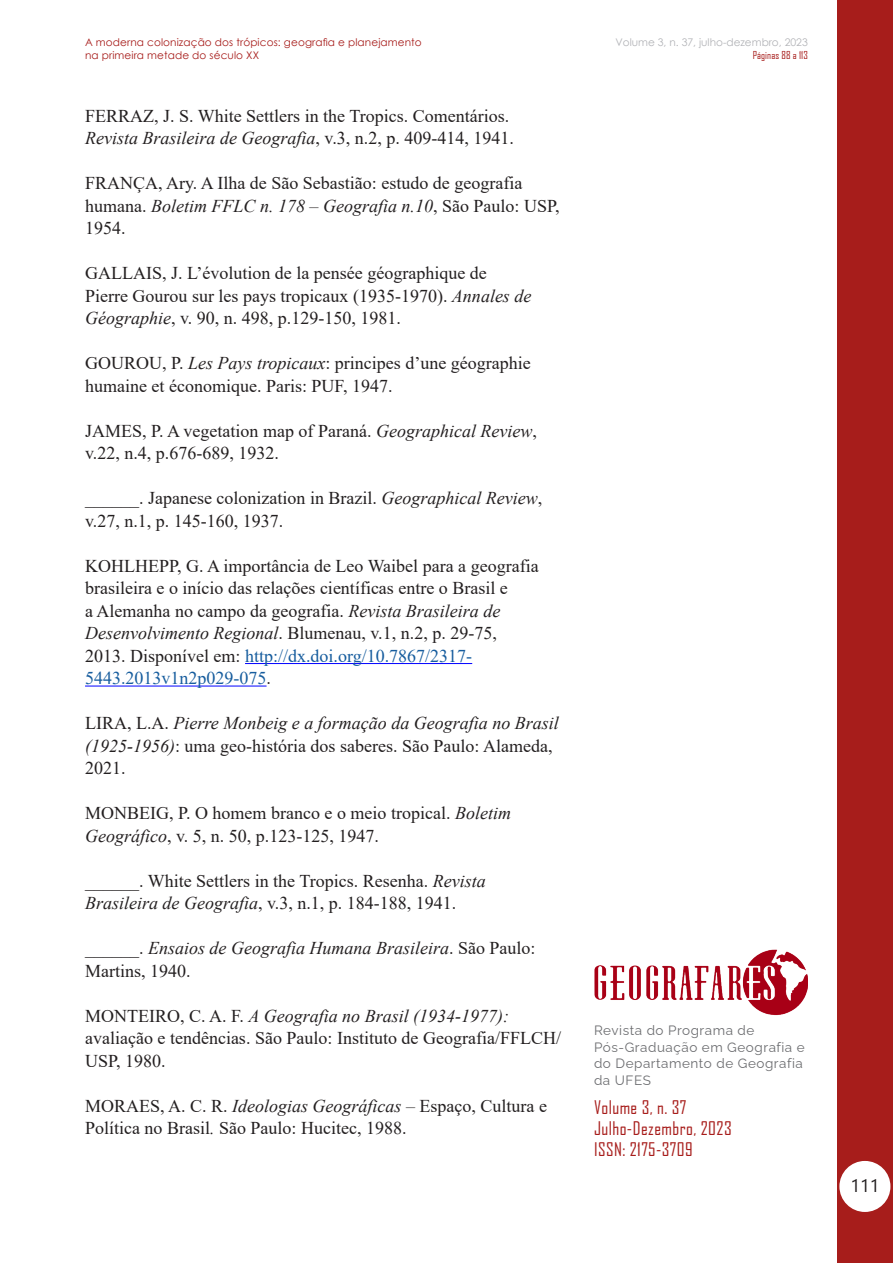
<style>
.page{position:relative;width:893px;height:1263px;background:#fff}
.page>*{position:absolute;margin:0;border:0;box-sizing:border-box;transform-origin:0 0}
.Geo_Referências{font:18px/22.5px "Times New Roman";color:#231f20}
.Geo_Referências-2{font:italic 18px/22.5px "Times New Roman";color:#231f20}
.t1{font:18px/21px "Agency FB";letter-spacing:.025em;color:#a71d1b}
.t2{font:18px "Segoe UI";color:#231f20}
.t3{font:13.5px/16.5px "Raleway";letter-spacing:.04em;color:#6c6d70}
.t4{font:10.5px/12.6px "Century Gothic";letter-spacing:.01em;color:#a71d1b}
.t5{font:10.5px "Century Gothic";color:#b2b3b7}
.t6{font:10.5px "Agency FB";letter-spacing:.01em;color:#a71d1b}
.s1{font-style:italic}
.s2{color:#175d9e}
.s3{font-style:normal}
</style>
<div class="page">
<div style="left:837px;top:0;width:56px;height:1263px;background:#a71d1b"></div>
<div style="left:839px;top:1161px;width:51px;height:51px;background:#fff;border-radius:50%"></div>
<img style="left:594px;top:949px;width:213px;height:67px">
<hr style="left:245px;top:663px;width:227px;height:1px;background:#00f">
<hr style="left:85px;top:686px;width:182px;height:1px;background:#00f">
<p class="t4" style="left:85px;top:36px;width:338px">A moderna colonização dos trópicos: geografia e planejamento na primeira metade do século XX</p>
<p class="Geo_Referências" style="left:85px;top:104px;width:430px">FERRAZ, J. S. White Settlers in the Tropics. Comentários.<br><span class="s1">Revista Brasileira de Geografia</span>, v.3, n.2, p. 409-414, 1941.</p>
<p class="Geo_Referências" style="left:85px;top:171px;width:476px">FRANÇA, Ary. A Ilha de São Sebastião: estudo de geografia humana. <span class="s1">Boletim FFLC n. 178 – Geografia n.10</span>, São Paulo: USP,<br>1954.</p>
<p class="Geo_Referências" style="left:85px;top:261px;width:448px">GALLAIS, J. L’évolution de la pensée géographique de<br>Pierre Gourou sur les pays tropicaux (1935-1970). <span class="s1">Annales de<br>Géographie</span>, v. 90, n. 498, p.129-150, 1981.</p>
<p class="Geo_Referências" style="left:85px;top:351px;width:447px">GOUROU, P. <span class="s1">Les Pays tropicaux</span>: principes d’une géographie humaine et économique. Paris: PUF, 1947.</p>
<p class="Geo_Referências" style="left:85px;top:419px;width:453px">JAMES, P. A vegetation map of Paraná. <span class="s1">Geographical Review</span>, v.22, n.4, p.676-689, 1932.</p>
<p class="Geo_Referências" style="left:85px;top:486px;width:459px">______. Japanese colonization in Brazil. <span class="s1">Geographical Review</span>, v.27, n.1, p. 145-160, 1937.</p>
<p class="Geo_Referências" style="left:85px;top:554px;width:455px">KOHLHEPP, G. A importância de Leo Waibel para a geografia brasileira e o início das relações científicas entre o Brasil e<br>a Alemanha no campo da geografia. <span class="s1">Revista Brasileira de Desenvolvimento Regional</span>. Blumenau, v.1, n.2, p. 29-75, 2013. Disponível em: <span class="s2">http://dx.doi.org/10.7867/2317- 5443.2013v1n2p029-075</span>.</p>
<p class="Geo_Referências" style="left:85px;top:711px;width:475px">LIRA, L.A. <span class="s1">Pierre Monbeig e a formação da Geografia no Brasil (1925-1956)</span>: uma geo-história dos saberes. São Paulo: Alameda,<br>2021.</p>
<p class="Geo_Referências" style="left:85px;top:801px;width:427px">MONBEIG, P. O homem branco e o meio tropical. <span class="s1">Boletim<br>Geográfico</span>, v. 5, n. 50, p.123-125, 1947.</p>
<p class="Geo_Referências" style="left:85px;top:869px;width:402px">______. White Settlers in the Tropics. Resenha. <span class="s1">Revista<br>Brasileira de Geografia</span>, v.3, n.1, p. 184-188, 1941.</p>
<p class="Geo_Referências-2" style="left:85px;top:936px;width:452px"><span class="s3">______.</span> Ensaios de Geografia Humana Brasileira<span class="s3">. São Paulo:<br>Martins, 1940.</span></p>
<p class="Geo_Referências" style="left:85px;top:1004px;width:477px">MONTEIRO, C. A. F. <span class="s1">A Geografia no Brasil (1934-1977): </span>avaliação e tendências. São Paulo: Instituto de Geografia/FFLCH/<br>USP, 1980.</p>
<p class="Geo_Referências" style="left:85px;top:1094px;width:463px">MORAES, A. C. R. <span class="s1">Ideologias Geográficas –</span> Espaço, Cultura e<br>Política no Brasil<span class="s1">.</span> São Paulo: Hucitec, 1988.</p>
<p class="t5" style="left:615px;top:35px;width:194px">Volume 3, n. 37, julho-dezembro, 2023</p>
<p class="t6" style="left:753px;top:49px;width:57px">Páginas 88 a 113</p>
<p class="t3" style="left:594px;top:1021px;width:212px">Revista do Programa de<br>Pós-Graduação em Geografia e do Departamento de Geografia da UFES</p>
<p class="t1" style="left:594px;top:1096px;width:139px">Volume 3, n. 37<br>Julho-Dezembro, 2023<br>ISSN: 2175-3709</p>
<p class="t2" style="left:850px;top:1168px;width:31px">111</p>
</div>
